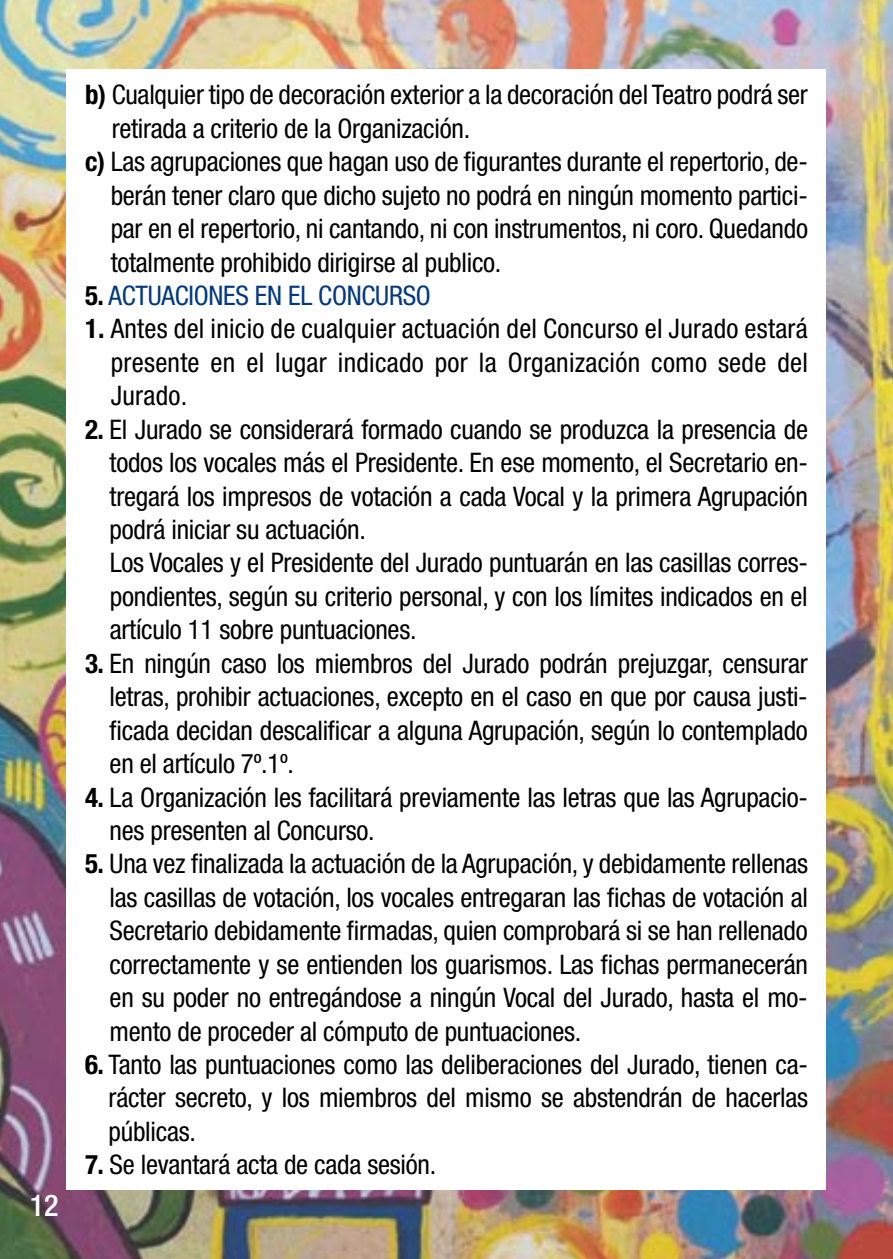
<style>
.page{position:relative;width:893px;height:1259px;background:#fff}
.page>*{position:absolute;margin:0;border:0;box-sizing:border-box;transform-origin:0 0}
.t1{font:500 condensed 30px "Helvetica Neue LT Std";color:#fff}
.t2{font:condensed 27px/33.3px "Helvetica Neue LT Std";letter-spacing:-.01em;color:#000;text-align:justify}
.t3{font:condensed 27px "Helvetica Neue LT Std";letter-spacing:-.01em;color:#003882}
.s1{font-weight:700}
.s2{font-weight:700;color:#000}
</style>
<div class="page">
<img style="left:0;top:0;width:893px;height:1259px">
<div style="left:67px;top:69px;width:759px;height:1120px;background:#fff"></div>
<p class="t1" style="left:30px;top:1187px;width:30px">12</p>
<p class="t2" style="left:85px;top:78px;width:724px"><span class="s1">b)</span> Cualquier tipo de decoración exterior a la decoración del Teatro podrá ser</p>
<p class="t2" style="left:112px;top:111px;width:360px">retirada a criterio de la Organización.</p>
<p class="t2" style="left:85px;top:145px;width:724px"><span class="s1">c)</span> Las agrupaciones que hagan uso de figurantes durante el repertorio, de-</p>
<p class="t2" style="left:111px;top:178px;width:699px">berán tener claro que dicho sujeto no podrá en ningún momento partici-</p>
<p class="t2" style="left:111px;top:212px;width:699px">par en el repertorio, ni cantando, ni con instrumentos, ni coro. Quedando</p>
<p class="t2" style="left:111px;top:245px;width:392px">totalmente prohibido dirigirse al publico.</p>
<p class="t3" style="left:85px;top:280px;width:347px"><span class="s2">5.</span> ACTUACIONES EN EL CONCURSO</p>
<p class="t2" style="left:111px;top:312px;width:699px;text-indent:-26px"><span class="s1">1.</span> Antes del inicio de cualquier actuación del Concurso el Jurado estará presente en el lugar indicado por la Organización como sede del Jurado.</p>
<p class="t2" style="left:110px;top:412px;width:700px;text-align:left;text-indent:-25px"><span class="s1">2.</span> El Jurado se considerará formado cuando se produzca la presencia de todos los vocales más el Presidente. En ese momento, el Secretario en&shy;tregará los impresos de votación a cada Vocal y la primera Agrupación podrá iniciar su actuación.<br>Los Vocales y el Presidente del Jurado puntuarán en las casillas corres&shy;pondientes, según su criterio personal, y con los límites indicados en el artículo 11 sobre puntuaciones.</p>
<p class="t2" style="left:110px;top:646px;width:700px;text-indent:-25px"><span class="s1">3.</span> En ningún caso los miembros del Jurado podrán prejuzgar, censurar letras, prohibir actuaciones, excepto en el caso en que por causa justi&shy;ficada decidan descalificar a alguna Agrupación, según lo contemplado en el artículo 7º.1º.</p>
<p class="t2" style="left:110px;top:780px;width:700px;text-indent:-25px"><span class="s1">4.</span> La Organización les facilitará previamente las letras que las Agrupacio&shy;nes presenten al Concurso.</p>
<p class="t2" style="left:110px;top:847px;width:700px;text-indent:-25px"><span class="s1">5.</span> Una vez finalizada la actuación de la Agrupación, y debidamente rellenas las casillas de votación, los vocales entregaran las fichas de votación al Secretario debidamente firmadas, quien comprobará si se han rellenado correctamente y se entienden los guarismos. Las fichas permanecerán en su poder no entregándose a ningún Vocal del Jurado, hasta el mo&shy;mento de proceder al cómputo de puntuaciones.</p>
<p class="t2" style="left:109px;top:1047px;width:701px;text-indent:-24px"><span class="s1">6.</span> Tanto las puntuaciones como las deliberaciones del Jurado, tienen ca&shy;rácter secreto, y los miembros del mismo se abstendrán de hacerlas públicas.</p>
<p class="t2" style="left:85px;top:1148px;width:353px"><span class="s1">7.</span> Se levantará acta de cada sesión.</p>
</div>
